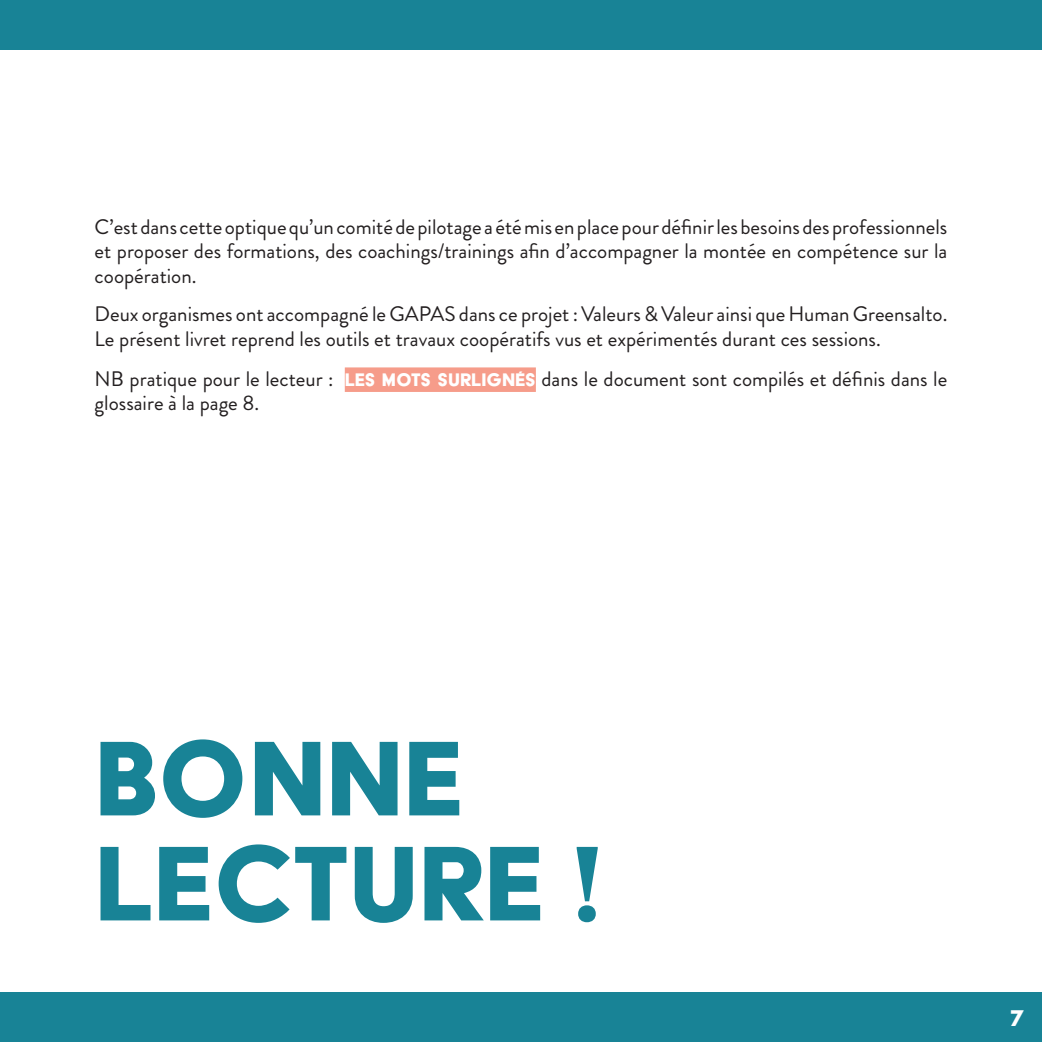
<style>
.page{position:relative;width:1042px;height:1042px;background:#fff}
.page>*{position:absolute;margin:0;border:0;box-sizing:border-box;transform-origin:0 0}
.t1{font:122.5px/105px "Acier BAT Text Solid";color:#188396}
.t2{font:26.25px "Acier BAT Text Solid";color:#fff}
.t3{font:21px/24.5px "Brandon Grotesque";color:#231f20}
.s1{font-family:"Acier BAT Text Solid";color:#fff}
</style>
<div class="page">
<div style="left:0;top:992px;width:1042px;height:50px;background:#188396"></div>
<div style="left:0;top:0;width:1042px;height:50px;background:#188396"></div>
<div style="left:345px;top:367px;width:191px;height:25px;background:#f69c8a"></div>
<p class="t3" style="left:95px;top:214px;width:854px;text-align:justify">C’est dans cette optique qu’un comité de pilotage a été mis en place pour définir les besoins des professionnels et proposer des formations, des coachings/trainings afin d’accompagner la montée en compétence sur la coopération.</p>
<p class="t3" style="left:95px;top:302px;width:854px">Deux organismes ont accompagné le GAPAS dans ce projet : Valeurs &amp; Valeur ainsi que Human Greensalto.<br>Le présent livret reprend les outils et travaux coopératifs vus et expérimentés durant ces sessions.</p>
<p class="t3" style="left:95px;top:367px;width:854px">NB pratique pour le lecteur : <span class="s1">LES MOTS SURLIGNÉS</span> dans le document sont compilés et définis dans le glossaire à la page 8.</p>
<p class="t1" style="left:95px;top:725px;width:507px">BONNE<br>LECTURE !</p>
<p class="t2" style="left:1010px;top:1004px;width:15px">7</p>
</div>
